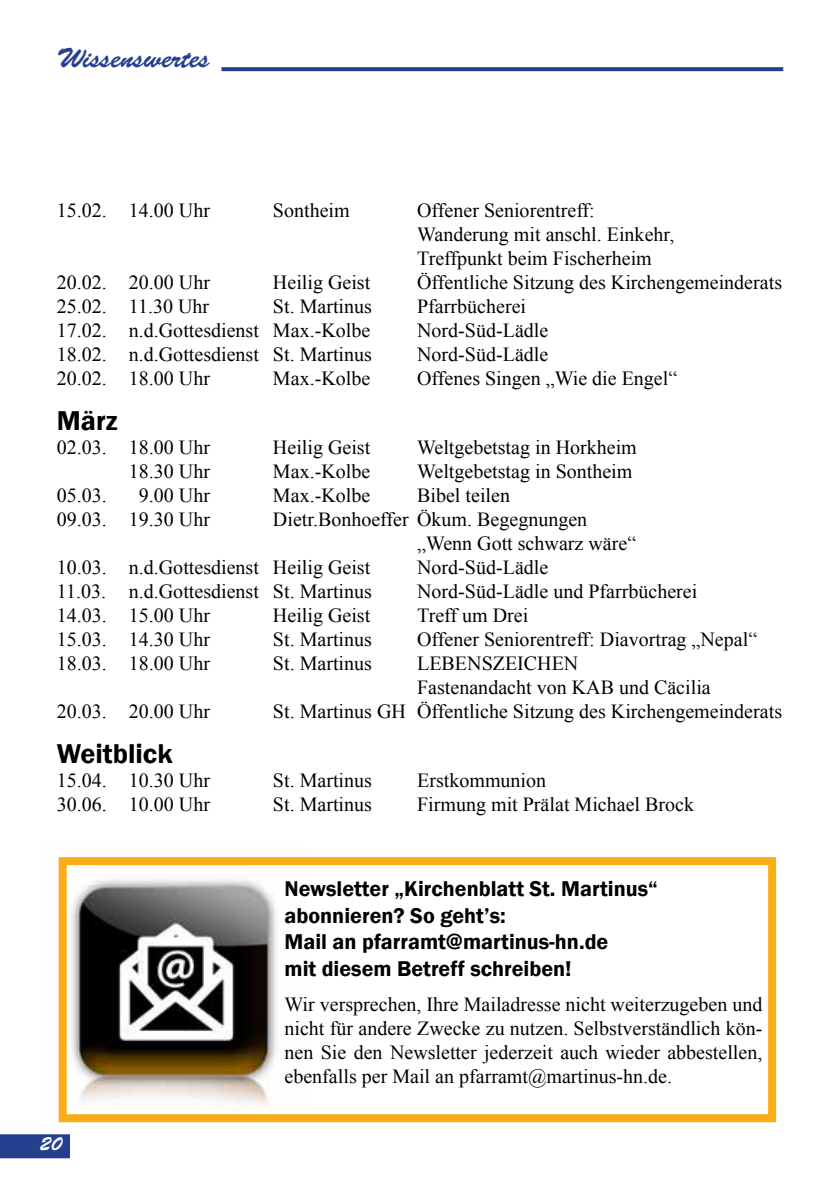
<style>
.page{position:relative;width:840px;height:1191px;background:#fff}
.page>*{position:absolute;margin:0;border:0;box-sizing:border-box;transform-origin:0 0}
.t1{font:28px "Brush Script Std";color:#25408f}
.t2{font:600 28px "Franklin Gothic";color:#000}
.t3{font:600 22px/26.4px "Franklin Gothic";color:#000}
.t4{font:20px/24px "Times New Roman";color:#000}
.t5{font:20px "Brush Script Std";color:#fff}
</style>
<div class="page">
<div style="left:0;top:1134px;width:70px;height:24px;background:#25408f"></div>
<svg style="left:221px;top:67px;width:561px;height:4px;background:#2d4793"></svg>
<img style="left:58px;top:857px;width:218px;height:265px">
<div style="left:59px;top:857px;width:716px;height:265px;border:8px solid #fbad18"></div>
<h1 class="t1" style="left:57px;top:43px;width:155px">Wissenswertes</h1>
<p class="t4" style="left:57px;top:198px;width:155px">15.02. 14.00 Uhr</p>
<p class="t4" style="left:273px;top:198px;width:78px">Sontheim</p>
<p class="t4" style="left:417px;top:198px;width:258px">Offener Seniorentreff:<br>Wanderung mit anschl. Einkehr,<br>Treffpunkt beim Fischerheim</p>
<p class="t4" style="left:57px;top:270px;width:155px">20.02. 20.00 Uhr</p>
<p class="t4" style="left:273px;top:270px;width:99px">Heilig Geist</p>
<p class="t4" style="left:417px;top:270px;width:366px">Öffentliche Sitzung des Kirchengemeinderats</p>
<p class="t4" style="left:57px;top:294px;width:154px">25.02. 11.30 Uhr</p>
<p class="t4" style="left:273px;top:294px;width:100px">St. Martinus</p>
<p class="t4" style="left:417px;top:294px;width:110px">Pfarrbücherei</p>
<p class="t4" style="left:57px;top:318px;width:315px">17.02. n.d.Gottesdienst Max.-Kolbe</p>
<p class="t4" style="left:417px;top:318px;width:133px">Nord-Süd-Lädle</p>
<p class="t4" style="left:57px;top:342px;width:316px">18.02. n.d.Gottesdienst St. Martinus</p>
<p class="t4" style="left:417px;top:342px;width:133px">Nord-Süd-Lädle</p>
<p class="t4" style="left:57px;top:366px;width:155px">20.02. 18.00 Uhr</p>
<p class="t4" style="left:273px;top:366px;width:99px">Max.-Kolbe</p>
<p class="t4" style="left:417px;top:366px;width:261px">Offenes Singen „Wie die Engel“</p>
<h1 class="t2" style="left:57px;top:403px;width:62px">März</h1>
<p class="t4" style="left:57px;top:435px;width:155px">02.03. 18.00 Uhr</p>
<p class="t4" style="left:273px;top:435px;width:99px">Heilig Geist</p>
<p class="t4" style="left:417px;top:435px;width:221px">Weltgebetstag in Horkheim</p>
<p class="t4" style="left:129px;top:459px;width:83px">18.30 Uhr</p>
<p class="t4" style="left:273px;top:459px;width:99px">Max.-Kolbe</p>
<p class="t4" style="left:417px;top:459px;width:217px">Weltgebetstag in Sontheim</p>
<p class="t4" style="left:57px;top:483px;width:51px">05.03.</p>
<p class="t4" style="left:139px;top:483px;width:73px">9.00 Uhr</p>
<p class="t4" style="left:273px;top:483px;width:99px">Max.-Kolbe</p>
<p class="t4" style="left:417px;top:483px;width:94px">Bibel teilen</p>
<p class="t4" style="left:57px;top:507px;width:155px">09.03. 19.30 Uhr</p>
<p class="t4" style="left:273px;top:507px;width:315px">Dietr.Bonhoeffer Ökum. Begegnungen</p>
<p class="t4" style="left:417px;top:531px;width:220px">„Wenn Gott schwarz wäre“</p>
<p class="t4" style="left:57px;top:555px;width:315px">10.03. n.d.Gottesdienst Heilig Geist</p>
<p class="t4" style="left:417px;top:555px;width:133px">Nord-Süd-Lädle</p>
<p class="t4" style="left:57px;top:579px;width:316px">11.03. n.d.Gottesdienst St. Martinus</p>
<p class="t4" style="left:417px;top:579px;width:281px">Nord-Süd-Lädle und Pfarrbücherei</p>
<p class="t4" style="left:57px;top:603px;width:155px">14.03. 15.00 Uhr</p>
<p class="t4" style="left:273px;top:603px;width:99px">Heilig Geist</p>
<p class="t4" style="left:417px;top:603px;width:113px">Treff um Drei</p>
<p class="t4" style="left:57px;top:627px;width:155px">15.03. 14.30 Uhr</p>
<p class="t4" style="left:273px;top:627px;width:100px">St. Martinus</p>
<p class="t4" style="left:417px;top:627px;width:341px">Offener Seniorentreff: Diavortrag „Nepal“</p>
<p class="t4" style="left:57px;top:651px;width:155px">18.03. 18.00 Uhr</p>
<p class="t4" style="left:273px;top:651px;width:100px">St. Martinus</p>
<p class="t4" style="left:417px;top:651px;width:295px">LEBENSZEICHEN<br>Fastenandacht von KAB und Cäcilia</p>
<p class="t4" style="left:57px;top:699px;width:155px">20.03. 20.00 Uhr</p>
<p class="t4" style="left:273px;top:699px;width:510px">St. Martinus GH Öffentliche Sitzung des Kirchengemeinderats</p>
<h1 class="t2" style="left:57px;top:736px;width:117px">Weitblick</h1>
<p class="t4" style="left:57px;top:767px;width:155px">15.04. 10.30 Uhr</p>
<p class="t4" style="left:273px;top:767px;width:100px">St. Martinus</p>
<p class="t4" style="left:417px;top:767px;width:130px">Erstkommunion</p>
<p class="t4" style="left:57px;top:791px;width:155px">30.06. 10.00 Uhr</p>
<p class="t4" style="left:273px;top:791px;width:100px">St. Martinus</p>
<p class="t4" style="left:417px;top:791px;width:278px">Firmung mit Prälat Michael Brock</p>
<p class="t5" style="left:39px;top:1132px;width:24px">20</p>
<p class="t3" style="left:284px;top:876px;width:374px">Newsletter „Kirchenblatt St. Martinus“ abonnieren? So geht’s:<br>Mail an pfarramt@martinus-hn.de<br>mit diesem Betreff schreiben!</p>
<p class="t4" style="left:284px;top:991px;width:479px;text-align:justify">Wir versprechen, Ihre Mailadresse nicht weiterzugeben und nicht für andere Zwecke zu nutzen. Selbstverständlich kön&shy;nen Sie den Newsletter jederzeit auch wieder abbestellen, ebenfalls per Mail an pfarramt@martinus-hn.de.</p>
</div>
